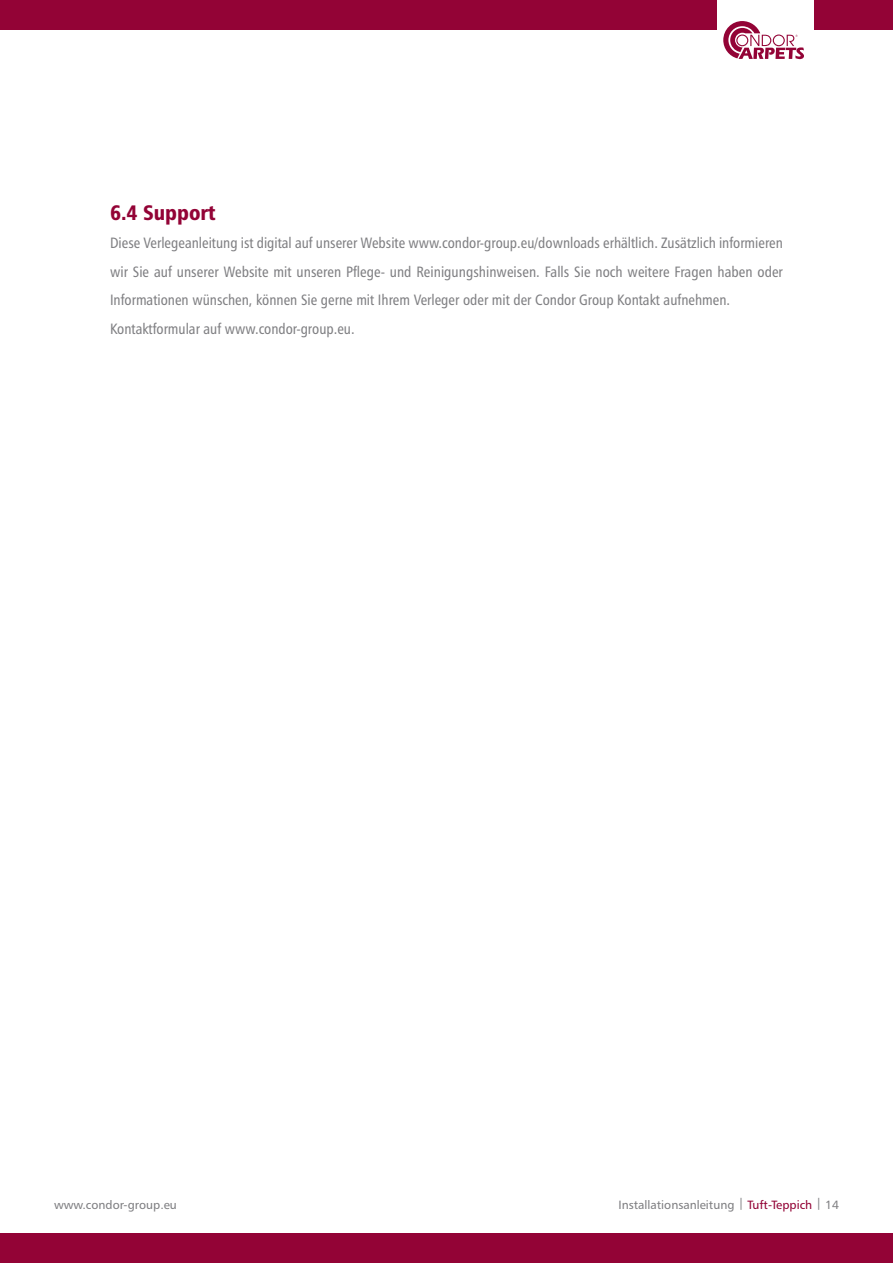
<style>
.page{position:relative;width:893px;height:1263px;background:#fff}
.page>*{position:absolute;margin:0;border:0;box-sizing:border-box;transform-origin:0 0}
.t1{font:21px "Humanist 777 BT Black Condensed B";color:#930336}
.t2{font:15px/28.5px "Humanist 777 BT Roman Condensed B";color:#808083}
.t3{font:12px "Humanist 777 BT Roman B";color:#808083}
.s1{color:#930336}
</style>
<div class="page">
<div style="left:0;top:0;width:893px;height:30px;background:#930336"></div>
<div style="left:0;top:1233px;width:893px;height:30px;background:#930336"></div>
<div style="left:717px;top:0;width:97px;height:73px;background:#fff"></div>
<svg style="left:723px;top:21px;width:81px;height:38px"></svg>
<h1 class="t1" style="left:110px;top:199px;width:107px">6.4 Support</h1>
<p class="t2" style="left:110px;top:228px;width:674px">Diese Verlegeanleitung ist digital auf unserer Website www.condor-group.eu/downloads erhältlich. Zusätzlich informieren wir Sie auf unserer Website mit unseren Pflege- und Reinigungshinweisen. Falls Sie noch weitere Fragen haben oder Informationen wünschen, können Sie gerne mit Ihrem Verleger oder mit der Condor Group Kontakt aufnehmen.<br>Kontaktformular auf www.condor-group.eu.</p>
<p class="t3" style="left:54px;top:1197px;width:124px">www.condor-group.eu</p>
<p class="t3" style="left:618px;top:1197px;width:222px">Installationsanleitung | <span class="s1">Tuft-Teppich</span> | 14</p>
</div>
